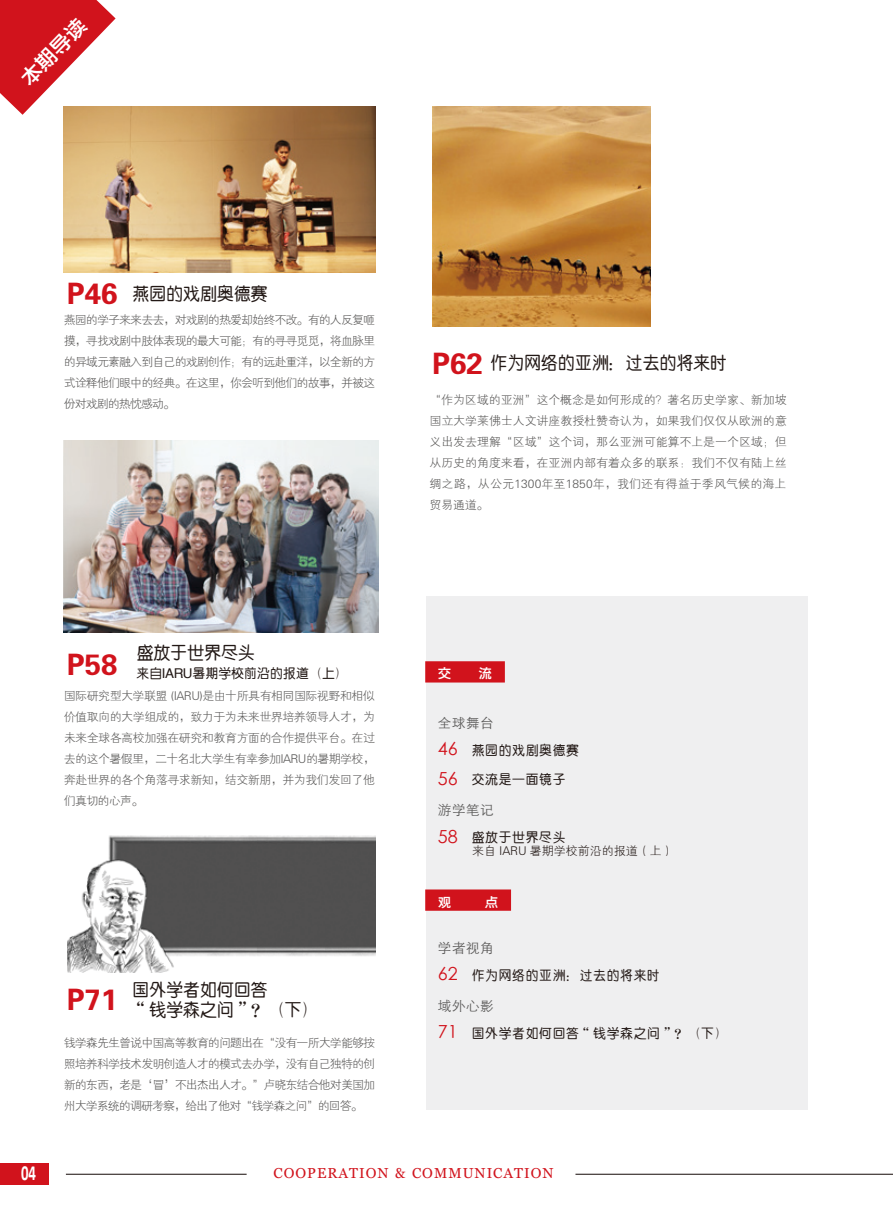
<style>
.page{position:relative;width:893px;height:1212px;background:#fff}
.page>*{position:absolute;margin:0;border:0;box-sizing:border-box;transform-origin:0 0}
.t1{font:29.4px "FZDHTJW GB1 0";color:#d1131c}
.t2{font:700 21.6px "Calibri";color:#fff;scale:.69 1}
.t3{font:21px "FZYDZHJW GB1 0";color:#fff}
.目录1级{font:18px "CT Zhong Yuan SJ";letter-spacing:-.06em;color:#231916}
.t4{font:14.4px "Georgia";letter-spacing:.07em;color:#d1131c}
.目录1级-2{font:13.5px "CT Zhong Yuan SJ";color:#231916}
.目录1级-3{font:13.5px "CT Zhong Yuan SJ";letter-spacing:-.04em;color:#231916}
.目录标2{font:13.5px "ST Xihei";letter-spacing:.04em;color:#595857}
.目录标{font:13.5px "FZYDZHJW GB1 0";color:#fff}
.编者按{font:12px/21px "FZXH1 JW GB1 0";letter-spacing:-.07em;color:#595857;text-align:justify}
.目录2级{font:12px "FZXH1 JW GB1 0";color:#231916}
.s1{font-family:"ST Xihei";font-size:18px;color:#d1131c}
</style>
<div class="page">
<img style="left:433px;top:106px;width:217px;height:221px">
<div style="left:427px;top:597px;width:381px;height:513px;background:#efeff0"></div>
<div style="left:425px;top:661px;width:80px;height:21px;background:#d1131c"></div>
<div style="left:425px;top:889px;width:86px;height:22px;background:#d1131c"></div>
<img style="left:64px;top:106px;width:311px;height:167px">
<img style="left:64px;top:441px;width:314px;height:191px">
<img style="left:67px;top:835px;width:190px;height:138px">
<img style="left:257px;top:835px;width:68px;height:121px">
<img style="left:325px;top:835px;width:50px;height:121px">
<hr style="left:66px;top:1174px;width:181px;height:1px;background:#231916">
<hr style="left:575px;top:1174px;width:318px;height:1px;background:#231916">
<div style="left:0;top:1162px;width:49px;height:22px;background:#d1131c"></div>
<svg style="left:0;top:0;width:116px;height:115px"></svg>
<p class="t3" style="left:16px;top:74px;width:86px;rotate:-46deg">本期导读</p>
<p class="t1" style="left:67px;top:278px;width:52px">P46</p>
<p class="目录1级" style="left:132px;top:284px;width:138px">燕园的戏剧奥德赛</p>
<p class="编者按" style="left:64px;top:310px;width:313px">燕园的学子来来去去，对戏剧的热爱却始终不改。有的人反复咂摸，寻找戏剧中肢体表现的最大可能；有的寻寻觅觅，将血脉里的异域元素融入到自己的戏剧创作；有的远赴重洋，以全新的方式诠释他们眼中的经典。在这里，你会听到他们的故事，并被这份对戏剧的热忱感动。</p>
<p class="t1" style="left:67px;top:648px;width:52px">P58</p>
<p class="目录1级" style="left:136px;top:644px;width:121px">盛放于世界尽头</p>
<p class="目录1级-3" style="left:136px;top:667px;width:214px">来自IARU暑期学校前沿的报道（上）</p>
<p class="编者按" style="left:64px;top:685px;width:313px">国际研究型大学联盟 (IARU)是由十所具有相同国际视野和相似价值取向的大学组成的，致力于为未来世界培养领导人才，为未来全球各高校加强在研究和教育方面的合作提供平台。在过去的这个暑假里，二十名北大学生有幸参加IARU的暑期学校，奔赴世界的各个角落寻求新知，结交新朋，并为我们发回了他们真切的心声。</p>
<p class="t1" style="left:67px;top:983px;width:52px">P71</p>
<p class="目录1级" style="left:132px;top:980px;width:138px">国外学者如何回答</p>
<p class="目录1级" style="left:132px;top:1001px;width:189px">“钱学森之问”？（下）</p>
<p class="编者按" style="left:64px;top:1032px;width:313px">钱学森先生曾说中国高等教育的问题出在“没有一所大学能够按照培养科学技术发明创造人才的模式去办学，没有自己独特的创新的东西，老是‘冒’不出杰出人才。”卢晓东结合他对美国加州大学系统的调研考察，给出了他对“钱学森之问”的回答。</p>
<p class="t1" style="left:432px;top:348px;width:52px">P62</p>
<p class="目录1级" style="left:490px;top:354px;width:239px">作为网络的亚洲：过去的将来时</p>
<p class="编者按" style="left:429px;top:389px;width:359px">“作为区域的亚洲”这个概念是如何形成的？著名历史学家、新加坡国立大学莱佛士人文讲座教授杜赞奇认为，如果我们仅仅从欧洲的意义出发去理解“区域”这个词，那么亚洲可能算不上是一个区域；但从历史的角度来看，在亚洲内部有着众多的联系：我们不仅有陆上丝绸之路，从公元1300年至1850年，我们还有得益于季风气候的海上贸易通道。</p>
<p class="目录标" style="left:438px;top:666px;width:15px">交</p>
<p class="目录标" style="left:479px;top:666px;width:15px">流</p>
<p class="目录标2" style="left:438px;top:712px;width:57px">全球舞台</p>
<p class="目录1级-2" style="left:438px;top:743px;width:143px"><span class="s1">46</span> 燕园的戏剧奥德赛</p>
<p class="目录1级-2" style="left:438px;top:772px;width:129px"><span class="s1">56</span> 交流是一面镜子</p>
<p class="目录标2" style="left:438px;top:800px;width:57px">游学笔记</p>
<p class="目录1级-2" style="left:438px;top:831px;width:129px"><span class="s1">58</span> 盛放于世界尽头</p>
<p class="目录2级" style="left:472px;top:844px;width:203px">来自 IARU 暑期学校前沿的报道（上）</p>
<p class="目录标" style="left:438px;top:894px;width:15px">观</p>
<p class="目录标" style="left:485px;top:894px;width:15px">点</p>
<p class="目录标2" style="left:438px;top:937px;width:57px">学者视角</p>
<p class="目录1级-2" style="left:438px;top:968px;width:224px"><span class="s1">62</span> 作为网络的亚洲：过去的将来时</p>
<p class="目录标2" style="left:438px;top:996px;width:57px">域外心影</p>
<p class="目录1级-2" style="left:438px;top:1026px;width:291px"><span class="s1">71</span> 国外学者如何回答“钱学森之问”？（下）</p>
<h2 class="t2" style="left:21px;top:1159px;width:23px">04</h2>
<p class="t4" style="left:274px;top:1163px;width:281px">COOPERATION &amp; COMMUNICATION</p>
</div>
